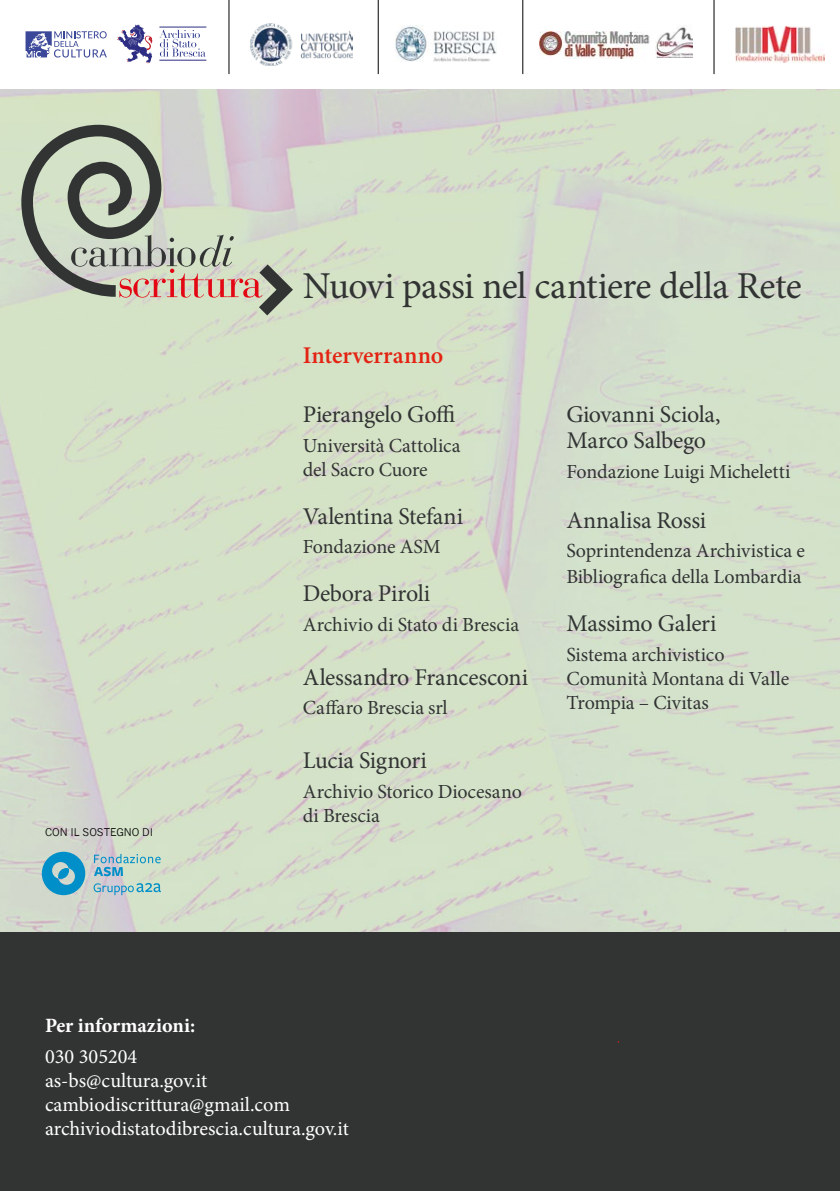
<style>
.page{position:relative;width:840px;height:1191px;background:#fff}
.page>*{position:absolute;margin:0;border:0;box-sizing:border-box;transform-origin:0 0}
.t1{font:38px "Minion Pro";letter-spacing:-.02em;color:#323434}
.t2{font:24px/26px "Minion Pro";letter-spacing:-.01em;color:#323434}
.t3{font:600 24px "Minion Pro";color:#e42313}
.t4{font:20.2px/23.6px "Minion Pro";color:#fff}
.t5{font:700 20.2px "Minion Pro";color:#fff}
.t6{font:20px/24px "Minion Pro";letter-spacing:-.005em;color:#323434}
.t7{font:10.4px "News Gothic";color:#000}
</style>
<div class="page">
<img style="left:0;top:89px;width:839px;height:1102px">
<svg style="left:42px;top:851px;width:119px;height:44px;background:#8cbfca"></svg>
<svg style="left:26px;top:31px;width:81px;height:27px"></svg>
<svg style="left:117px;top:24px;width:35px;height:40px"></svg>
<svg style="left:159px;top:30px;width:46px;height:27px"></svg>
<hr style="left:159px;top:27px;width:47px;height:1px;background:#2d2e83">
<hr style="left:159px;top:60px;width:47px;height:1px;background:#2d2e83">
<img style="left:395px;top:26px;width:101px;height:36px">
<hr style="left:228px;top:0;width:1px;height:74px;background:#000">
<hr style="left:522px;top:0;width:1px;height:74px;background:#000">
<hr style="left:713px;top:0;width:1px;height:74px;background:#000">
<hr style="left:377px;top:0;width:1px;height:74px;background:#000">
<img style="left:735px;top:26px;width:88px;height:37px">
<img style="left:539px;top:31px;width:111px;height:27px">
<img style="left:655px;top:26px;width:36px;height:32px">
<img style="left:250px;top:24px;width:103px;height:41px">
<svg style="left:21px;top:125px;width:272px;height:190px;background:#b8baae"></svg>
<h1 class="t1" style="left:302px;top:260px;width:500px">Nuovi passi nel cantiere della Rete</h1>
<p class="t7" style="left:45px;top:826px;width:110px">CON IL SOSTEGNO DI</p>
<p class="t3" style="left:302px;top:339px;width:142px">Interverranno</p>
<p class="t2" style="left:302px;top:401px;width:154px">Pierangelo Goffi</p>
<p class="t6" style="left:302px;top:433px;width:159px">Università Cattolica del Sacro Cuore</p>
<p class="t2" style="left:302px;top:503px;width:162px">Valentina Stefani</p>
<p class="t6" style="left:302px;top:535px;width:139px">Fondazione ASM</p>
<p class="t2" style="left:302px;top:581px;width:129px">Debora Piroli</p>
<p class="t6" style="left:302px;top:613px;width:218px">Archivio di Stato di Brescia</p>
<p class="t2" style="left:302px;top:664px;width:227px">Alessandro Francesconi</p>
<p class="t6" style="left:302px;top:696px;width:146px">Caffaro Brescia srl</p>
<p class="t2" style="left:302px;top:747px;width:126px">Lucia Signori</p>
<p class="t6" style="left:302px;top:779px;width:220px">Archivio Storico Diocesano di Brescia</p>
<p class="t2" style="left:566px;top:401px;width:155px">Giovanni Sciola,<br>Marco Salbego</p>
<p class="t6" style="left:566px;top:459px;width:226px">Fondazione Luigi Micheletti</p>
<p class="t2" style="left:566px;top:507px;width:141px">Annalisa Rossi</p>
<p class="t6" style="left:566px;top:538px;width:240px;line-height:26px">Soprintendenza Archivistica e<br>Bibliografica della Lombardia</p>
<p class="t2" style="left:566px;top:611px;width:152px">Massimo Galeri</p>
<p class="t6" style="left:566px;top:643px;width:224px">Sistema archivistico<br>Comunità Montana di Valle<br>Trompia – Civitas</p>
<p class="t5" style="left:45px;top:1011px;width:152px">Per informazioni:</p>
<p class="t4" style="left:45px;top:1045px;width:305px">030 305204<br>as-bs@cultura.gov.it cambiodiscrittura@gmail.com archiviodistatodibrescia.cultura.gov.it</p>
</div>
